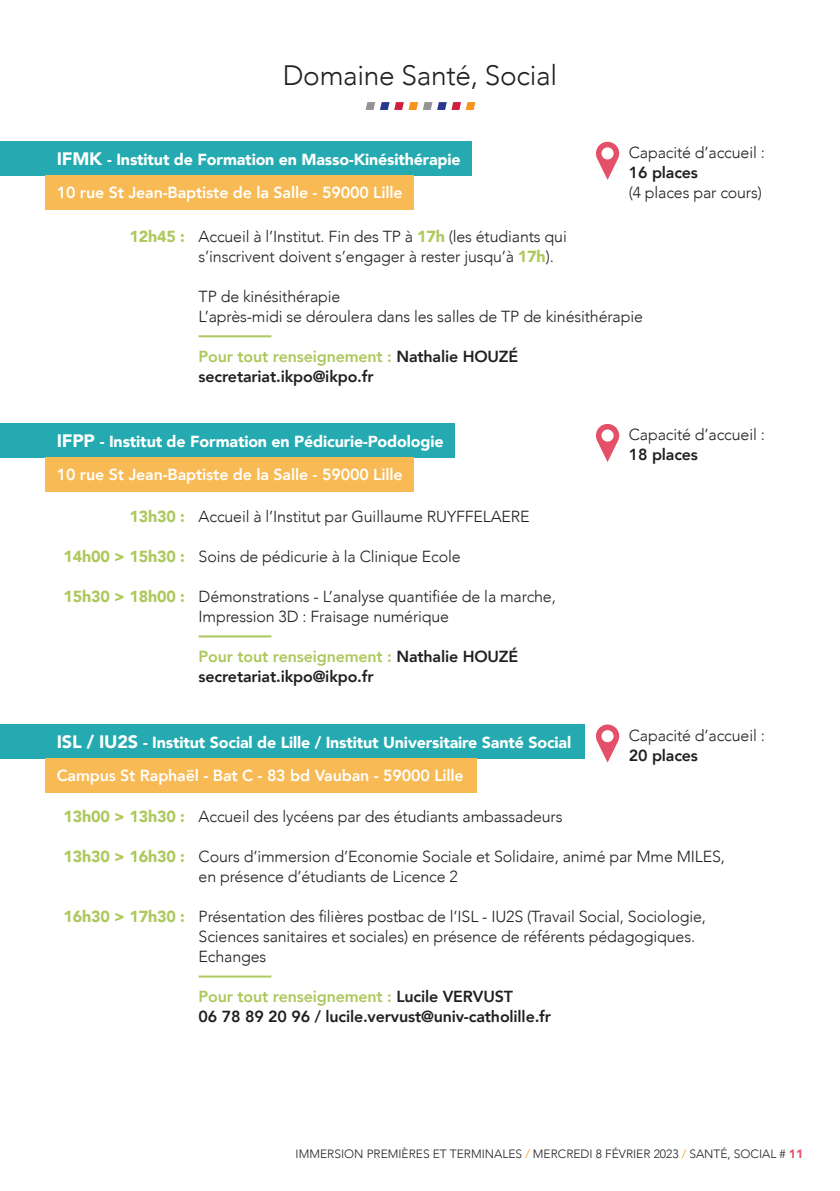
<style>
.page{position:relative;width:840px;height:1191px;background:#fff}
.page>*{position:absolute;margin:0;border:0;box-sizing:border-box;transform-origin:0 0}
.t1{font:300 28px "Avenir";letter-spacing:-.01em;color:#231f20}
.t2{font:300 16px/20px "Avenir";letter-spacing:-.01em;color:#231f20}
.t3{font:900 16px/33px "Avenir";letter-spacing:-.01em;color:#fff}
.t4{font:800 16px/20px "Avenir";letter-spacing:-.01em;color:#231f20}
.t5{font:300 12px "Avenir";color:#231f20}
.s1{font-size:18px}
.s2{font-weight:800}
.s3{font-weight:900;color:#adc85c}
.s4{color:#adc85c}
.s5{color:#f7931d}
.s6{font-weight:900;color:#e55069}
</style>
<div class="page">
<hr style="left:198px;top:335px;width:73px;height:2px;background:#adc85c">
<hr style="left:198px;top:635px;width:73px;height:2px;background:#adc85c">
<hr style="left:198px;top:975px;width:73px;height:2px;background:#adc85c">
<svg style="left:365px;top:102px;width:110px;height:8px"></svg>
<div style="left:0;top:142px;width:471px;height:34px;background:#24aab0"></div>
<div style="left:45px;top:176px;width:369px;height:34px;background:#f8ba54"></div>
<svg style="left:596px;top:142px;width:23px;height:38px"></svg>
<div style="left:0;top:424px;width:454px;height:34px;background:#24aab0"></div>
<div style="left:45px;top:458px;width:369px;height:34px;background:#f8ba54"></div>
<svg style="left:596px;top:424px;width:23px;height:38px"></svg>
<div style="left:0;top:724px;width:584px;height:34px;background:#24aab0"></div>
<div style="left:45px;top:758px;width:431px;height:34px;background:#f8ba54"></div>
<svg style="left:596px;top:724px;width:23px;height:38px"></svg>
<h1 class="t1" style="left:282px;top:58px;width:276px">Domaine Santé, Social</h1>
<p class="t3" style="left:57px;top:142px;width:405px"><span class="s1">IFMK</span> - Institut de Formation en Masso-Kinésithérapie<br><span class="s2">10 rue St Jean-Baptiste de la Salle - 59000 Lille</span></p>
<p class="t2" style="left:628px;top:142px;width:137px">Capacité d’accueil :</p>
<p class="t4" style="left:628px;top:162px;width:71px">16 places</p>
<p class="t2" style="left:628px;top:182px;width:135px">(4 places par cours)</p>
<p class="t2" style="left:198px;top:226px;width:369px;text-indent:-69px"><span class="s3">12h45 :</span> Accueil à l’Institut. Fin des TP à <span class="s3">17h</span> (les étudiants qui s’inscrivent doivent s’engager à rester jusqu’à <span class="s3">17h</span>).</p>
<p class="t2" style="left:198px;top:286px;width:445px">TP de kinésithérapie<br>L’après-midi se déroulera dans les salles de TP de kinésithérapie</p>
<p class="t4" style="left:198px;top:346px;width:321px"><span class="s4">Pour tout renseignement :</span> Nathalie HOUZÉ secretariat.ikpo@ikpo.fr</p>
<p class="t3" style="left:57px;top:424px;width:388px"><span class="s1">IFPP</span> - Institut de Formation en Pédicurie-Podologie<br><span class="s2">10 rue St Jean-Baptiste de la Salle - 59000 Lille</span></p>
<p class="t2" style="left:628px;top:424px;width:137px">Capacité d’accueil :</p>
<p class="t4" style="left:628px;top:444px;width:71px">18 places</p>
<p class="t2" style="left:129px;top:506px;width:401px"><span class="s3">13h30 :</span> Accueil à l’Institut par Guillaume RUYFFELAERE</p>
<p class="t2" style="left:63px;top:546px;width:398px"><span class="s3">14h00 &gt; 15h30 :</span> Soins de pédicurie à la Clinique Ecole</p>
<p class="t2" style="left:198px;top:586px;width:358px;text-indent:-135px"><span class="s3">15h30 &gt; 18h00 :</span> Démonstrations - L’analyse quantifiée de la marche,<br>Impression 3D : Fraisage numérique</p>
<p class="t4" style="left:198px;top:646px;width:321px"><span class="s4">Pour tout renseignement :</span> Nathalie HOUZÉ secretariat.ikpo@ikpo.fr</p>
<p class="t3" style="left:57px;top:725px;width:515px"><span class="s1">ISL / IU2S</span> - Institut Social de Lille / Institut Universitaire Santé Social<br><span class="s2">Campus St Raphaël - Bat C - 83 bd Vauban - 59000 Lille</span></p>
<p class="t2" style="left:628px;top:725px;width:137px">Capacité d’accueil :</p>
<p class="t4" style="left:628px;top:745px;width:71px">20 places</p>
<p class="t2" style="left:63px;top:806px;width:500px"><span class="s3">13h00 &gt; 13h30 :</span> Accueil des lycéens par des étudiants ambassadeurs</p>
<p class="t2" style="left:198px;top:846px;width:527px;text-indent:-135px"><span class="s3">13h30 &gt; 16h30 :</span> Cours d’immersion d’Economie Sociale et Solidaire, animé par Mme MILES, en présence d’étudiants de Licence 2</p>
<p class="t2" style="left:198px;top:906px;width:508px;text-indent:-135px"><span class="s3">16h30 &gt; 17h30 :</span> Présentation des filières postbac de l’ISL - IU2S (Travail Social, Sociologie,<br>Sciences sanitaires et sociales) en présence de référents pédagogiques.<br>Echanges</p>
<p class="t4" style="left:198px;top:986px;width:353px"><span class="s4">Pour tout renseignement :</span> Lucile VERVUST<br>06 78 89 20 96 / lucile.vervust@univ-catholille.fr</p>
<p class="t5" style="left:295px;top:1146px;width:508px">IMMERSION PREMIÈRES ET TERMINALES <span class="s5">/</span> MERCREDI 8 FÉVRIER 2023 <span class="s5">/</span> SANTÉ, SOCIAL # <span class="s6">11</span></p>
</div>
